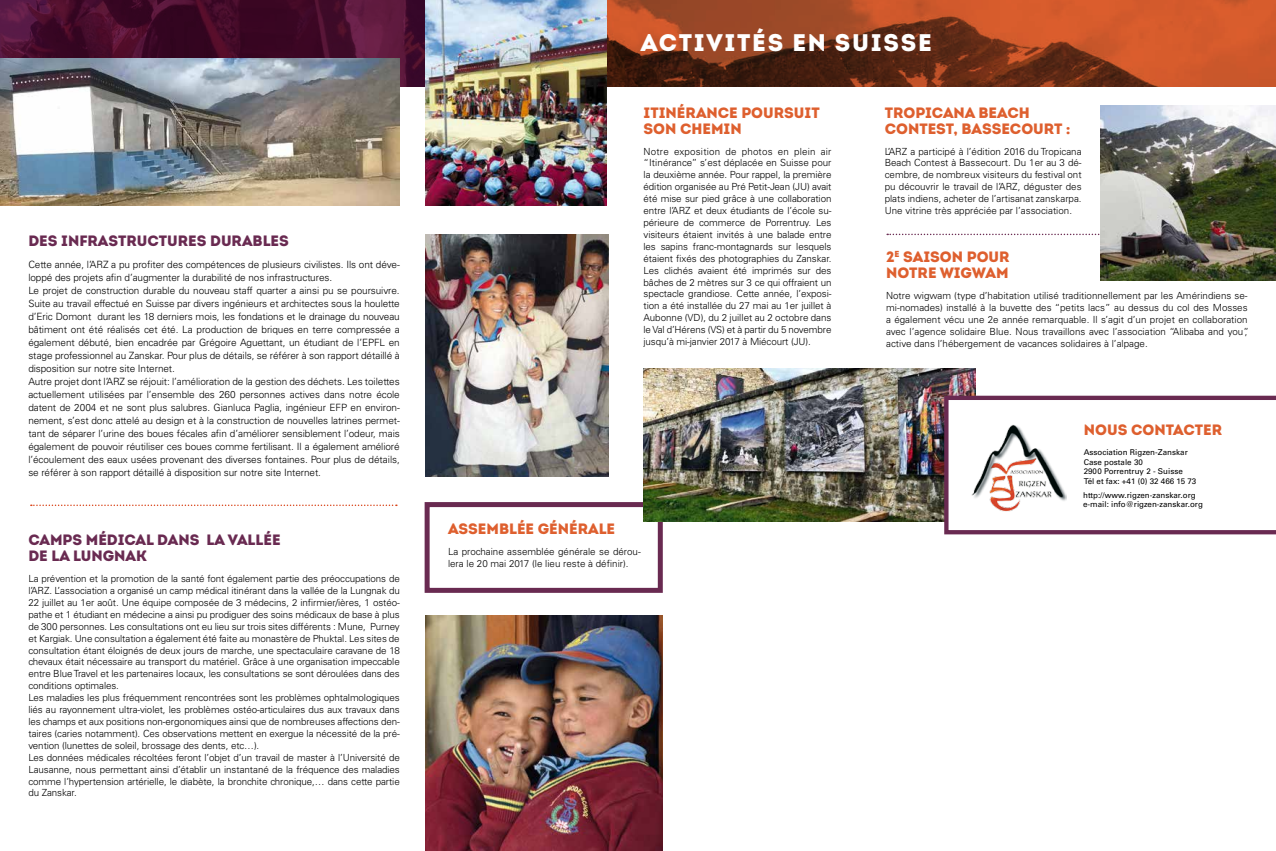
<style>
.page{position:relative;width:1276px;height:851px;background:#fff}
.page>*{position:absolute;margin:0;border:0;box-sizing:border-box;transform-origin:0 0}
.t1{font:24px "Intro Black Caps";letter-spacing:.07em;color:#fff}
.t2{font:15px/16px "Intro Black Caps";color:#de5f2e}
.t3{font:15px/16px "Intro Black Caps";color:#692a51}
.t4{font:300 10px/13px "Univers";letter-spacing:-.01em;color:#000}
.t5{font:300 9.8px/11.9px "Univers";letter-spacing:-.01em;color:#000}
.t6{font:8px/9.6px "Univers";color:#000}
</style>
<div class="page">
<svg style="left:887px;top:233px;width:214px;height:2px"></svg>
<img style="left:1101px;top:106px;width:175px;height:174px">
<div style="left:424px;top:502px;width:239px;height:90px;background:#fff;border:5px solid #692a51"></div>
<img style="left:606px;top:0;width:670px;height:86px">
<svg style="left:0;top:0;width:425px;height:86px;background:#460d2c"></svg>
<img style="left:425px;top:0;width:181px;height:206px">
<img style="left:643px;top:369px;width:332px;height:153px">
<img style="left:425px;top:234px;width:183px;height:242px">
<svg style="left:944px;top:395px;width:332px;height:139px"></svg>
<img style="left:966px;top:424px;width:101px;height:89px">
<img style="left:0;top:58px;width:400px;height:148px">
<img style="left:425px;top:615px;width:237px;height:235px">
<svg style="left:31px;top:504px;width:366px;height:2px"></svg>
<h2 class="t3" style="left:28px;top:233px;width:262px">DES INFRASTRUCTURES DURABLES</h2>
<p class="t4" style="left:28px;top:258px;width:373px">Cette année, l’ARZ a pu profiter des compétences de plusieurs civilistes. Ils ont déve&shy;loppé des projets afin d’augmenter la durabilité de nos infrastructures.<br>Le projet de construction durable du nouveau staff quarter a ainsi pu se poursuivre.<br>Suite au travail effectué en Suisse par divers ingénieurs et architectes sous la houlette d’Eric Domont durant les 18 derniers mois, les fondations et le drainage du nouveau bâtiment ont été réalisés cet été. La production de briques en terre compressée a également débuté, bien encadrée par Grégoire Aguettant, un étudiant de l’EPFL en stage professionnel au Zanskar. Pour plus de détails, se référer à son rapport détaillé à disposition sur notre site Internet.<br>Autre projet dont l’ARZ se réjouit: l’amélioration de la gestion des déchets. Les toilettes actuellement utilisées par l’ensemble des 260 personnes actives dans notre école datent de 2004 et ne sont plus salubres. Gianluca Paglia, ingénieur EFP en environ&shy;nement, s’est donc attelé au design et à la construction de nouvelles latrines permet&shy;tant de séparer l’urine des boues fécales afin d’améliorer sensiblement l’odeur, mais également de pouvoir réutiliser ces boues comme fertilisant. Il a également amélioré l’écoulement des eaux usées provenant des diverses fontaines. Pour plus de détails, se référer à son rapport détaillé à disposition sur notre site Internet.</p>
<h2 class="t3" style="left:28px;top:531px;width:254px">CAMPS MÉDICAL DANS LA VALLÉE<br>DE LA LUNGNAK</h2>
<p class="t5" style="left:28px;top:572px;width:373px">La prévention et la promotion de la santé font également partie des préoccupations de l’ARZ. L’association a organisé un camp médical itinérant dans la vallée de la Lungnak du 22 juillet au 1er août. Une équipe composée de 3 médecins, 2 infirmier/ières, 1 ostéo&shy;pathe et 1 étudiant en médecine a ainsi pu prodiguer des soins médicaux de base à plus de 300 personnes. Les consultations ont eu lieu sur trois sites différents : Mune, Purney et Kargiak. Une consultation a également été faite au monastère de Phuktal. Les sites de consultation étant éloignés de deux jours de marche, une spectaculaire caravane de 18 chevaux était nécessaire au transport du matériel. Grâce à une organisation impeccable entre Blue Travel et les partenaires locaux, les consultations se sont déroulées dans des conditions optimales.<br>Les maladies les plus fréquemment rencontrées sont les problèmes ophtalmologiques liés au rayonnement ultra-violet, les problèmes ostéo-articulaires dus aux travaux dans les champs et aux positions non-ergonomiques ainsi que de nombreuses affections den&shy;taires (caries notamment). Ces observations mettent en exergue la nécessité de la pré&shy;vention (lunettes de soleil, brossage des dents, etc…).<br>Les données médicales récoltées feront l’objet d’un travail de master à l’Université de Lausanne, nous permettant ainsi d’établir un instantané de la fréquence des maladies comme l’hypertension artérielle, le diabète, la bronchite chronique,… dans cette partie du Zanskar.</p>
<h1 class="t1" style="left:641px;top:27px;width:292px">ACTIVITÉS EN SUISSE</h1>
<h2 class="t2" style="left:643px;top:104px;width:178px">ITINÉRANCE POURSUIT<br>SON CHEMIN</h2>
<p class="t5" style="left:643px;top:145px;width:189px;text-align:justify">Notre exposition de photos en plein air “Itinérance” s’est déplacée en Suisse pour la deuxième année. Pour rappel, la première édition organisée au Pré Petit-Jean (JU) avait été mise sur pied grâce à une collaboration entre l’ARZ et deux étudiants de l’école su&shy;périeure de commerce de Porrentruy. Les visiteurs étaient invités à une balade entre les sapins franc-montagnards sur lesquels étaient fixés des photographies du Zanskar.<br>Les clichés avaient été imprimés sur des bâches de 2 mètres sur 3 ce qui offraient un spectacle grandiose. Cette année, l’exposi&shy;tion a été installée du 27 mai au 1er juillet à Aubonne (VD), du 2 juillet au 2 octobre dans le Val d’Hérens (VS) et à partir du 5 novembre jusqu’à mi-janvier 2017 à Miécourt (JU).</p>
<h2 class="t2" style="left:448px;top:521px;width:169px">ASSEMBLÉE GÉNÉRALE</h2>
<p class="t5" style="left:448px;top:546px;width:194px">La prochaine assemblée générale se dérou&shy;lera le 20 mai 2017 (le lieu reste à définir).</p>
<h2 class="t2" style="left:884px;top:104px;width:187px">TROPICANA BEACH<br>CONTEST, BASSECOURT :</h2>
<p class="t5" style="left:884px;top:145px;width:198px;text-align:justify">L’ARZ a participé à l’édition 2016 du Tropicana Beach Contest à Bassecourt. Du 1er au 3 dé&shy;cembre, de nombreux visiteurs du festival ont pu découvrir le travail de l’ARZ, déguster des plats indiens, acheter de l’artisanat zanskarpa.<br>Une vitrine très appréciée par l’association.</p>
<h2 class="t2" style="left:886px;top:248px;width:125px">2<sup>E</sup> SAISON POUR<br>NOTRE WIGWAM</h2>
<p class="t5" style="left:886px;top:289px;width:364px">Notre wigwam (type d’habitation utilisé traditionnellement par les Amérindiens se&shy;mi-nomades) installé à la buvette des “petits lacs” au dessus du col des Mosses a également vécu une 2e année remarquable. Il s’agit d’un projet en collaboration avec l’agence solidaire Blue. Nous travaillons avec l’association “Alibaba and you”, active dans l’hébergement de vacances solidaires à l’alpage.</p>
<h2 class="t2" style="left:1084px;top:421px;width:140px">NOUS CONTACTER</h2>
<p class="t6" style="left:1083px;top:447px;width:114px">Association Rigzen-Zanskar<br>Case postale 30<br>2900 Porrentruy 2 - Suisse<br>Tél et fax: +41 (0) 32 466 15 73</p>
<p class="t6" style="left:1083px;top:490px;width:121px">http://www.rigzen-zanskar.org e-mail: info@rigzen-zanskar.org</p>
</div>
